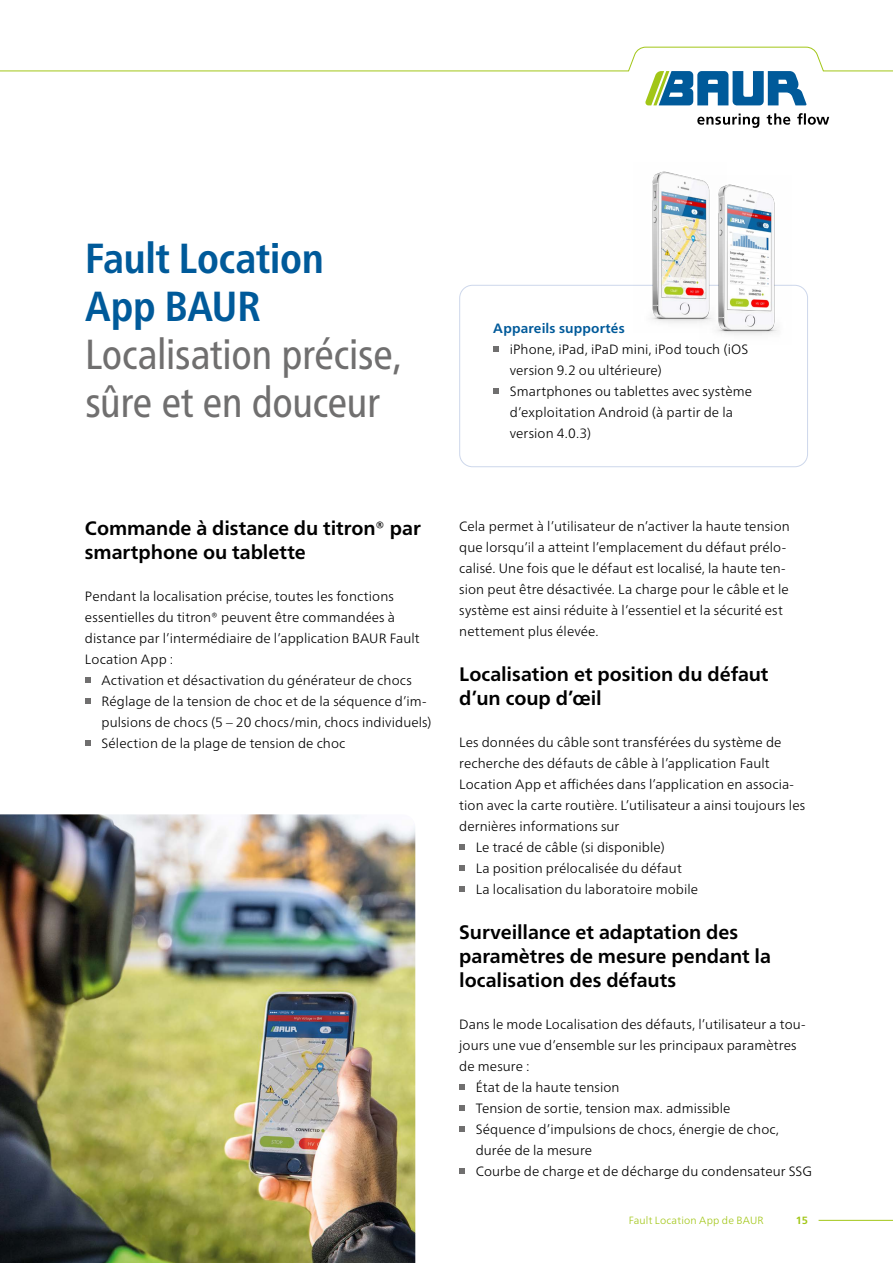
<style>
.page{position:relative;width:893px;height:1263px;background:#fff}
.page>*{position:absolute;margin:0;border:0;box-sizing:border-box;transform-origin:0 0}
.t1{font:condensed 42px/48px "Frutiger Neue LTW1 G";letter-spacing:-.01em;color:#706f6f}
.t2{font:700 condensed 42px/48px "Frutiger Neue LTW1 G";letter-spacing:-.01em;color:#005a9a}
.t3{font:700 19.5px/24px "Frutiger Neue LTW1 G";color:#000}
.t4{font:300 13.5px/21px "Frutiger Neue LTW1 G";letter-spacing:.01em;color:#000}
.t5{font:700 13.5px "Frutiger Neue LTW1 G";letter-spacing:.015em;color:#005a9a}
.t6{font:300 10.5px "Frutiger Neue LTW1 G";letter-spacing:.02em;color:#a2c617}
.t7{font:700 10.5px "Frutiger Neue LTW1 G";color:#a2c617}
</style>
<div class="page">
<svg style="left:697px;top:113px;width:132px;height:15px"></svg>
<svg style="left:0;top:46px;width:893px;height:59px"></svg>
<hr style="left:819px;top:1220px;width:74px;height:1px;background:#a2c617">
<img style="left:0;top:814px;width:415px;height:449px">
<svg style="left:459px;top:844px;width:5px;height:5px"></svg>
<svg style="left:459px;top:865px;width:5px;height:5px"></svg>
<svg style="left:459px;top:886px;width:5px;height:5px"></svg>
<svg style="left:459px;top:1084px;width:5px;height:5px"></svg>
<svg style="left:459px;top:1105px;width:5px;height:5px"></svg>
<svg style="left:459px;top:1126px;width:5px;height:5px"></svg>
<svg style="left:459px;top:1168px;width:5px;height:5px"></svg>
<svg style="left:85px;top:678px;width:5px;height:5px"></svg>
<svg style="left:85px;top:699px;width:5px;height:5px"></svg>
<svg style="left:85px;top:741px;width:5px;height:5px"></svg>
<svg style="left:493px;top:346px;width:5px;height:5px"></svg>
<svg style="left:493px;top:388px;width:5px;height:5px"></svg>
<div style="left:459px;top:285px;width:349px;height:182px;border:1px solid #cdd7eb;border-radius:13px"></div>
<img style="left:634px;top:171px;width:65px;height:152px">
<img style="left:699px;top:179px;width:93px;height:156px">
<h1 class="t2" style="left:85px;top:230px;width:240px">Fault Location<br>App BAUR</h1>
<h1 class="t1" style="left:85px;top:326px;width:318px">Localisation précise, sûre et en douceur</h1>
<p class="t5" style="left:493px;top:318px;width:133px">Appareils supportés</p>
<p class="t4" style="left:510px;top:337px;width:244px">iPhone, iPad, iPaD mini, iPod touch (iOS version 9.2 ou ultérieure)<br>Smartphones ou tablettes avec système d’exploitation Android (à partir de la version 4.0.3)</p>
<h2 class="t3" style="left:85px;top:515px;width:337px">Commande à distance du titron® par smartphone ou tablette</h2>
<p class="t4" style="left:85px;top:585px;width:336px">Pendant la localisation précise, toutes les fonctions essentielles du titron® peuvent être commandées à distance par l’intermédiaire de l’application BAUR Fault Location App :</p>
<p class="t4" style="left:101px;top:669px;width:332px">Activation et désactivation du générateur de chocs Réglage de la tension de choc et de la séquence d’im&shy;pulsions de chocs (5 – 20 chocs/min, chocs individuels)<br>Sélection de la plage de tension de choc</p>
<p class="t4" style="left:459px;top:514px;width:332px">Cela permet à l’utilisateur de n’activer la haute tension que lorsqu’il a atteint l’emplacement du défaut prélo&shy;calisé. Une fois que le défaut est localisé, la haute ten&shy;sion peut être désactivée. La charge pour le câble et le système est ainsi réduite à l’essentiel et la sécurité est nettement plus élevée.</p>
<h2 class="t3" style="left:459px;top:660px;width:311px">Localisation et position du défaut d’un coup d’œil</h2>
<p class="t4" style="left:459px;top:730px;width:324px">Les données du câble sont transférées du système de</p>
<p class="t4" style="left:459px;top:751px;width:312px">recherche des défauts de câble à l’application Fault</p>
<p class="t4" style="left:459px;top:772px;width:336px">Location App et affichées dans l’application en associa-</p>
<p class="t4" style="left:459px;top:793px;width:347px">tion avec la carte routière. L’utilisateur a ainsi toujours les</p>
<p class="t4" style="left:459px;top:814px;width:162px">dernières informations sur</p>
<p class="t4" style="left:476px;top:835px;width:191px">Le tracé de câble (si disponible)</p>
<p class="t4" style="left:476px;top:856px;width:208px">La position prélocalisée du défaut</p>
<p class="t4" style="left:476px;top:877px;width:224px">La localisation du laboratoire mobile</p>
<h2 class="t3" style="left:459px;top:918px;width:313px">Surveillance et adaptation des paramètres de mesure pendant la localisation des défauts</h2>
<p class="t4" style="left:459px;top:1012px;width:348px">Dans le mode Localisation des défauts, l’utilisateur a tou-</p>
<p class="t4" style="left:459px;top:1033px;width:339px">jours une vue d’ensemble sur les principaux paramètres</p>
<p class="t4" style="left:459px;top:1054px;width:72px">de mesure :</p>
<p class="t4" style="left:476px;top:1075px;width:145px">État de la haute tension</p>
<p class="t4" style="left:476px;top:1096px;width:256px">Tension de sortie, tension max. admissible</p>
<p class="t4" style="left:476px;top:1117px;width:305px">Séquence d’impulsions de chocs, énergie de choc,</p>
<p class="t4" style="left:476px;top:1138px;width:118px">durée de la mesure</p>
<p class="t4" style="left:476px;top:1159px;width:338px">Courbe de charge et de décharge du condensateur SSG</p>
<p class="t6" style="left:629px;top:1213px;width:136px">Fault Location App de BAUR</p>
<p class="t7" style="left:796px;top:1213px;width:14px">15</p>
</div>
